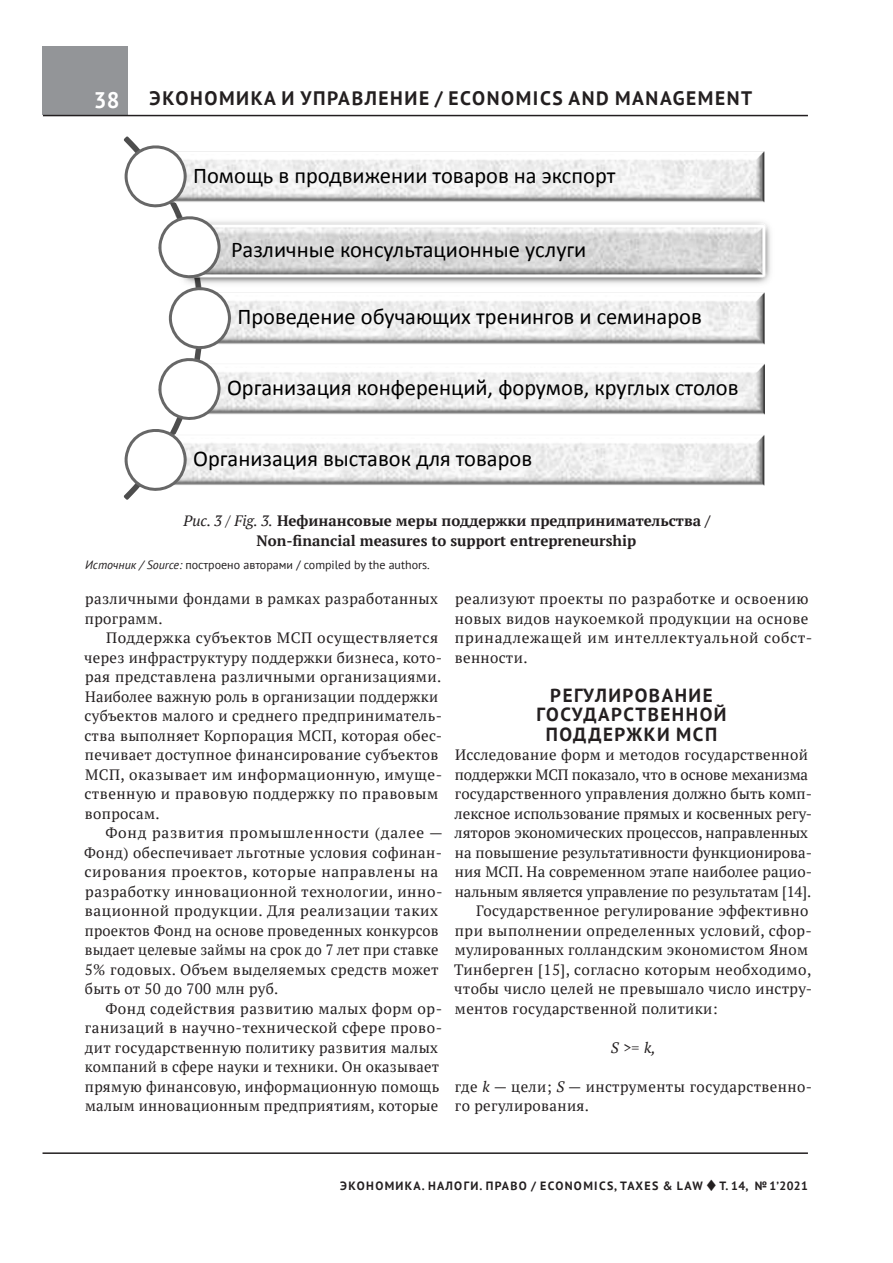
<style>
.page{position:relative;width:893px;height:1263px;background:#fff}
.page>*{position:absolute;margin:0;border:0;box-sizing:border-box;transform-origin:0 0}
.t1{font:22.5px "Calibri";color:#000}
.t2{font:700 22.5px "PT Sans";color:#fff}
.t3{font:700 19.5px "PT Sans";letter-spacing:.08em;color:#231f20}
.t4{font:700 18.9px/19.5px "PT Sans";letter-spacing:.08em;color:#231f20;text-align:center}
.t5{font:15px/19.5px "PT Serif";letter-spacing:.025em;color:#231f20}
.t6{font:700 15px/19.5px "PT Serif";color:#231f20;text-align:center}
.t7{font:15px "PT Serif";letter-spacing:-.005em;color:#231f20}
.t8{font:15px "PT Serif";color:#231f20}
.t9{font:15px "PT Serif";letter-spacing:-.01em;color:#231f20}
.t10{font:15px "PT Serif";letter-spacing:.005em;color:#231f20}
.t11{font:italic 15px "PT Serif";color:#231f20}
.t12{font:700 12px "PT Sans";letter-spacing:.11em;color:#231f20}
.t13{font:12px "PT Sans";color:#231f20}
.s1{font-weight:400;font-style:italic}
.s2{font-style:italic}
</style>
<div class="page">
<div style="left:43px;top:47px;width:85px;height:68px;background:#939598"></div>
<hr style="left:43px;top:115px;width:765px;height:1px;background:#231f20">
<hr style="left:43px;top:1152px;width:765px;height:2px;background:#231f20">
<img style="left:231px;top:151px;width:534px;height:51px">
<img style="left:231px;top:221px;width:540px;height:63px">
<img style="left:231px;top:292px;width:534px;height:52px">
<img style="left:231px;top:364px;width:534px;height:51px">
<img style="left:231px;top:435px;width:534px;height:51px">
<svg style="left:124px;top:136px;width:107px;height:364px"></svg>
<h1 class="t2" style="left:94px;top:85px;width:27px">38</h1>
<h2 class="t3" style="left:150px;top:86px;width:325px">ЭКОНОМИКА И УПРАВЛЕНИЕ / ECONOMICS</h2>
<h2 class="t3" style="left:568px;top:86px;width:62px">AN D MANA</h2>
<h2 class="t3" style="left:673px;top:86px;width:68px">GEMENT</h2>
<h1 class="t1" style="left:193px;top:161px;width:424px">Помощь в продвижении товаров на экспорт</h1>
<h1 class="t1" style="left:231px;top:235px;width:357px">Различные консультационные услуги</h1>
<h1 class="t1" style="left:237px;top:303px;width:466px">Проведение обучающих тренингов и семинаров</h1>
<h1 class="t1" style="left:227px;top:374px;width:513px">Организация конференций, форумов, круглых столов</h1>
<h1 class="t1" style="left:193px;top:444px;width:341px">Организация выставок для товаров</h1>
<p class="t6" style="left:184px;top:511px;width:528px"><span class="s1">Рис. 3 / Fig. 3.</span> Нефинансовые меры поддержки предпринимательства /<br>Non-financial measures to support entrepreneurship</p>
<p class="t13" style="left:85px;top:557px;width:346px"><span class="s2">Источник / Source:</span> построено авторами / compiled by the authors.</p>
<p class="t5" style="left:85px;top:589px;width:354px">различными фондами в рамках разработанных программ.</p>
<p class="t5" style="left:84px;top:628px;width:360px;text-indent:22px">Поддержка субъектов МСП осуществляется через инфраструктуру поддержки бизнеса, кото&shy;рая представлена различными организациями.<br>Наиболее важную роль в организации поддержки субъектов малого и среднего предприниматель&shy;ства выполняет Корпорация МСП, которая обес&shy;печивает доступное финансирование субъектов МСП, оказывает им информационную, имуще&shy;ственную и правовую поддержку по правовым вопросам.</p>
<p class="t5" style="left:84px;top:823px;width:360px;text-indent:21px">Фонд развития промышленности (далее — Фонд) обеспечивает льготные условия софинан&shy;сирования проектов, которые направлены на разработку инновационной технологии, инно&shy;вационной продукции. Для реализации таких проектов Фонд на основе проведенных конкурсов выдает целевые займы на срок до 7 лет при ставке 5% годовых. Объем выделяемых средств может быть от 50 до 700 млн руб.</p>
<p class="t5" style="left:85px;top:998px;width:359px;text-indent:21px">Фонд содействия развитию малых форм ор&shy;ганизаций в научно-технической сфере прово&shy;дит государственную политику развития малых компаний в сфере науки и техники. Он оказывает прямую финансовую, информационную помощь малым инновационным предприятиям, которые</p>
<p class="t5" style="left:455px;top:589px;width:359px">реализуют проекты по разработке и освоению новых видов наукоемкой продукции на основе принадлежащей им интеллектуальной собст&shy;венности.</p>
<p class="t4" style="left:536px;top:685px;width:192px">РЕГУЛИРОВАНИЕ<br>ГОСУДАРСТВЕННОЙ<br>ПОДДЕРЖКИ МСП</p>
<p class="t5" style="left:455px;top:745px;width:354px">Исследование форм и методов государственной</p>
<p class="t9" style="left:455px;top:765px;width:355px">поддержки МСП показало, что в основе механизма</p>
<p class="t5" style="left:455px;top:784px;width:359px">государственного управления должно быть комп-</p>
<p class="t8" style="left:455px;top:804px;width:359px">лексное использование прямых и косвенных регу-</p>
<p class="t7" style="left:455px;top:823px;width:355px">ляторов экономических процессов, направленных</p>
<p class="t8" style="left:455px;top:843px;width:359px">на повышение результативности функционирова-</p>
<p class="t10" style="left:455px;top:862px;width:359px">ния МСП. На современном этапе наиболее рацио-</p>
<p class="t7" style="left:455px;top:882px;width:358px">нальным является управление по результатам [14].</p>
<p class="t5" style="left:476px;top:901px;width:334px">Государственное регулирование эффективно</p>
<p class="t5" style="left:455px;top:920px;width:359px">при выполнении определенных условий, сфор-</p>
<p class="t5" style="left:455px;top:940px;width:355px">мулированных голландским экономистом Яном</p>
<p class="t5" style="left:454px;top:959px;width:359px">Тинберген [15], согласно которым необходимо,</p>
<p class="t5" style="left:454px;top:979px;width:360px">чтобы число целей не превышало число инстру-</p>
<p class="t5" style="left:455px;top:998px;width:264px">ментов государственной политики:</p>
<p class="t11" style="left:611px;top:1038px;width:47px">S &gt;= k,</p>
<p class="t5" style="left:455px;top:1076px;width:359px">где <span class="s2">k</span> — цели; <span class="s2">S</span> — инструменты государственно&shy;го регулирования.</p>
<p class="t12" style="left:340px;top:1178px;width:469px">ЭКОНОМИКА. НАЛОГИ. ПРАВО / ECONOMICS, TAXES &amp; LAW ◆ Т. 14, №1’2021</p>
</div>
